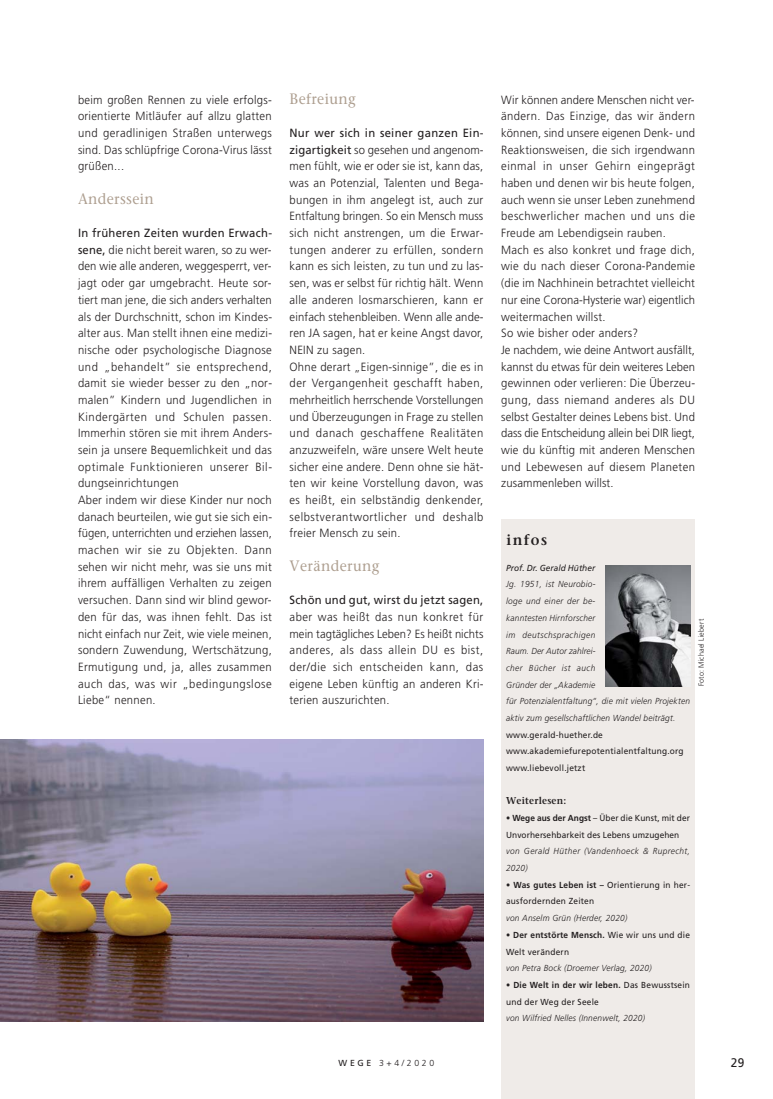
<style>
.page{position:relative;width:773px;height:1099px;background:#fff}
.page>*{position:absolute;margin:0;border:0;box-sizing:border-box;transform-origin:0 0}
.t1{font:500 15px "Stone Serif Std";letter-spacing:.025em;color:#ad9e8f;scale:.95 1}
.t2{font:600 15px "Stone Serif Std";letter-spacing:.1em;color:#231f20;scale:.95 1}
.t3{font:12.5px "Frutiger";color:#231f20;scale:.95 1}
.t4{font:300 11.88px/16.6px "Frutiger";letter-spacing:.025em;color:#231f20;scale:.95 1}
.t5{font:11.88px "Frutiger";letter-spacing:.02em;color:#231f20;scale:.95 1}
.t6{font:600 10px "Stone Serif Std";letter-spacing:.025em;color:#231f20;scale:.95 1}
.t7{font:italic 300 8.75px/16.6px "Frutiger";letter-spacing:.025em;color:#231f20;scale:.95 1}
.t8{font:8.75px/16.6px "Frutiger";letter-spacing:.025em;color:#231f20;scale:.95 1}
.t9{font:italic 300 8.75px/16.6px "Frutiger";letter-spacing:.05em;color:#231f20;scale:.95 1}
.t10{font:italic 8.75px "Frutiger";letter-spacing:.005em;color:#231f20;scale:.95 1}
.t11{font:300 8.75px "Frutiger";color:#231f20}
.t12{font:300 7.5px "Frutiger";letter-spacing:.025em;color:#231f20;scale:.95 1}
.s1{font-weight:400}
.s2{font-weight:700}
</style>
<div class="page">
<div style="left:501px;top:519px;width:193px;height:579px;background:#efebe8"></div>
<img style="left:605px;top:566px;width:85px;height:120px">
<img style="left:0;top:740px;width:483px;height:280px">
<p class="t4" style="left:78px;top:92px;width:205px;text-align:justify">beim großen Rennen zu viele erfolgs&shy;orientierte Mitläufer auf allzu glatten und geradlinigen Straßen unterwegs sind. Das schlüpfrige Corona-Virus lässt grüßen...</p>
<p class="t1" style="left:78px;top:192px;width:81px">Anderssein</p>
<p class="t4" style="left:78px;top:226px;width:206px"><span class="s1">In früheren Zeiten wurden Erwach&shy;sene,</span> die nicht bereit waren, so zu wer&shy;den wie alle anderen, weggesperrt, ver&shy;jagt oder gar umgebracht. Heute sor&shy;tiert man jene, die sich anders verhalten als der Durchschnitt, schon im Kindes&shy;alter aus. Man stellt ihnen eine medizi&shy;nische oder psychologische Diagnose und „behandelt” sie entsprechend, damit sie wieder besser zu den „nor&shy;malen” Kindern und Jugendlichen in Kindergärten und Schulen passen.<br>Immerhin stören sie mit ihrem Anders&shy;sein ja unsere Bequemlichkeit und das optimale Funktionieren unserer Bil&shy;dungseinrichtungen<br>Aber indem wir diese Kinder nur noch danach beurteilen, wie gut sie sich ein&shy;fügen, unterrichten und erziehen lassen, machen wir sie zu Objekten. Dann sehen wir nicht mehr, was sie uns mit ihrem auffälligen Verhalten zu zeigen versuchen. Dann sind wir blind gewor&shy;den für das, was ihnen fehlt. Das ist nicht einfach nur Zeit, wie viele meinen, sondern Zuwendung, Wertschätzung, Ermutigung und, ja, alles zusammen auch das, was wir „bedingungslose Liebe“ nennen.</p>
<p class="t1" style="left:289px;top:92px;width:71px">Befreiung</p>
<p class="t4" style="left:289px;top:125px;width:206px"><span class="s1">Nur wer sich in seiner ganzen Ein&shy;zigartigkeit</span> so gesehen und angenom&shy;men fühlt, wie er oder sie ist, kann das, was an Potenzial, Talenten und Bega&shy;bungen in ihm angelegt ist, auch zur Entfaltung bringen. So ein Mensch muss sich nicht anstrengen, um die Erwar&shy;tungen anderer zu erfüllen, sondern kann es sich leisten, zu tun und zu las&shy;sen, was er selbst für richtig hält. Wenn alle anderen losmarschieren, kann er einfach stehenbleiben. Wenn alle ande&shy;ren JA sagen, hat er keine Angst davor, NEIN zu sagen.<br>Ohne derart „Eigen-sinnige”, die es in der Vergangenheit geschafft haben, mehrheitlich herrschende Vorstellungen und Überzeugungen in Frage zu stellen und danach geschaffene Realitäten anzuzweifeln, wäre unsere Welt heute sicher eine andere. Denn ohne sie hät&shy;ten wir keine Vorstellung davon, was es heißt, ein selbständig denkender, selbstverantwortlicher und deshalb freier Mensch zu sein.</p>
<p class="t1" style="left:289px;top:559px;width:96px">Veränderung</p>
<p class="t5" style="left:289px;top:595px;width:205px">Schön und gut, wirst du jetzt sagen,</p>
<p class="t4" style="left:289px;top:609px;width:206px;text-align:justify">aber was heißt das nun konkret für mein tagtägliches Leben? Es heißt nichts anderes, als dass allein DU es bist, der/die sich entscheiden kann, das eigene Leben künftig an anderen Kri&shy;terien auszurichten.</p>
<p class="t11" style="left:338px;top:1059px;width:97px"><span class="s1">WEGE</span> 3+4/2020</p>
<p class="t4" style="left:501px;top:92px;width:206px">Wir können andere Menschen nicht ver&shy;ändern. Das Einzige, das wir ändern können, sind unsere eigenen Denk- und Reaktionsweisen, die sich irgendwann einmal in unser Gehirn eingeprägt haben und denen wir bis heute folgen, auch wenn sie unser Leben zunehmend beschwerlicher machen und uns die Freude am Lebendigsein rauben.<br>Mach es also konkret und frage dich, wie du nach dieser Corona-Pandemie (die im Nachhinein betrachtet vielleicht nur eine Corona-Hysterie war) eigentlich weitermachen willst.<br>So wie bisher oder anders?<br>Je nachdem, wie deine Antwort ausfällt, kannst du etwas für dein weiteres Leben gewinnen oder verlieren: Die Überzeu&shy;gung, dass niemand anderes als DU selbst Gestalter deines Lebens bist. Und dass die Entscheidung allein bei DIR liegt, wie du künftig mit anderen Menschen und Lebewesen auf diesem Planeten zusammenleben willst.</p>
<p class="t2" style="left:506px;top:531px;width:44px">infos</p>
<p class="t10" style="left:506px;top:564px;width:95px">Prof. Dr. Gerald Hüther</p>
<p class="t7" style="left:506px;top:577px;width:195px">Jg. 1951, ist Neurobio-<br>loge und einer der be-<br>kanntesten Hirnforscher<br>im deutschsprachigen<br>Raum. Der Autor zahlrei-<br>cher Bücher ist auch<br>Gründer der „Akademie<br>für Potenzialentfaltung“, die mit vielen Projekten aktiv zum gesellschaftlichen Wandel beiträgt.</p>
<p class="t8" style="left:506px;top:727px;width:188px">www.gerald-huether.de www.akademiefurepotentialentfaltung.org www.liebevoll.jetzt</p>
<p class="t6" style="left:506px;top:795px;width:65px">Weiterlesen:</p>
<p class="t8" style="left:506px;top:810px;width:195px"><span class="s2">• Wege aus der Angst</span> – Über die Kunst, mit der<br>Unvorhersehbarkeit des Lebens umzugehen</p>
<p class="t9" style="left:506px;top:843px;width:195px">von Gerald Hüther (Vandenhoeck &amp; Ruprecht,<br>2020)</p>
<p class="t8" style="left:506px;top:877px;width:195px"><span class="s2">• Was gutes Leben ist –</span> Orientierung in her&shy;ausfordernden Zeiten</p>
<p class="t7" style="left:506px;top:910px;width:129px">von Anselm Grün (Herder, 2020)</p>
<p class="t8" style="left:506px;top:927px;width:195px"><span class="s2">• Der entstörte Mensch.</span> Wie wir uns und die<br>Welt verändern</p>
<p class="t7" style="left:506px;top:960px;width:155px">von Petra Bock (Droemer Verlag, 2020)</p>
<p class="t8" style="left:506px;top:977px;width:195px"><span class="s2">• Die Welt in der wir leben.</span> Das Bewusstsein und der Weg der Seele</p>
<p class="t7" style="left:506px;top:1010px;width:148px">von Wilfried Nelles (Innenwelt, 2020)</p>
<p class="t12" style="left:698px;top:686px;width:72px;rotate:-90deg">Foto: Michael Liebert</p>
<p class="t3" style="left:730px;top:1057px;width:16px">29</p>
</div>
